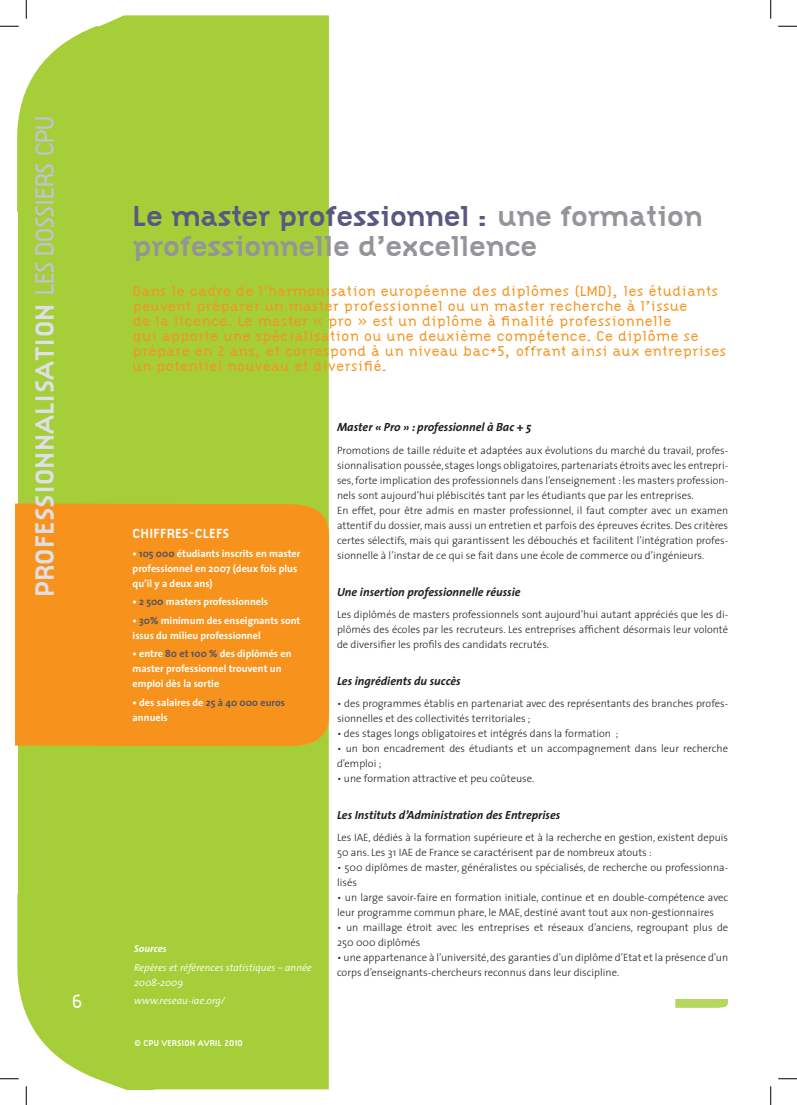
<style>
.page{position:relative;width:797px;height:1105px;background:#fff}
.page>*{position:absolute;margin:0;border:0;box-sizing:border-box;transform-origin:0 0}
.t1{font:700 30px/30px "Citizen";letter-spacing:-.03em;color:#939598}
.t2{font:700 27.5px "Citizen";color:#dfdfe7}
.t3{font:300 20px "Citizen";color:#fff}
.t4{font:300 15px/15px "Citizen";color:#f7931d}
.t5{font:700 13.75px "Citizen";color:#fff}
.t6{font:italic 700 11.88px "The Sans";color:#231f20}
.t7{font:300 10.62px/15px "The Sans";color:#231f20}
.t8{font:700 10.25px/15px "The Sans";color:#fff}
.t9{font:italic 300 10.25px/15px "The Sans";color:#fff}
.t10{font:italic 700 10.25px "The Sans";color:#fff}
.t11{font:700 8.75px "Citizen";color:#fff}
.s1{font-weight:300;color:#c2c2d1}
.s2{color:#595882}
.s3{color:#545464}
</style>
<div class="page">
<div style="left:18px;top:212px;width:311px;height:877px;background:#a6ce39"></div>
<div style="left:19px;top:16px;width:310px;height:314px;background:#a6ce39"></div>
<div style="left:16px;top:712px;width:313px;height:34px;background:#f7931d"></div>
<div style="left:16px;top:503px;width:313px;height:209px;background:#f7931d"></div>
<svg style="left:675px;top:999px;width:53px;height:9px"></svg>
<svg style="left:0;top:25px;width:141px;height:187px"></svg>
<svg style="left:778px;top:25px;width:19px;height:2px"></svg>
<svg style="left:778px;top:1078px;width:19px;height:1px"></svg>
<svg style="left:25px;top:0;width:2px;height:19px"></svg>
<svg style="left:0;top:893px;width:158px;height:212px"></svg>
<svg style="left:770px;top:0;width:1px;height:19px"></svg>
<svg style="left:770px;top:1086px;width:1px;height:19px"></svg>
<h2 class="t2" style="left:29px;top:597px;width:484px;rotate:-90deg">Pro fessionnalisation <span class="s1">Les dossiers CPU</span></h2>
<h3 class="t3" style="left:71px;top:989px;width:13px">6</h3>
<h1 class="t1" style="left:133px;top:201px;width:572px"><span class="s2">Le master professionnel :</span> une formation professionnelle d’excellence</h1>
<p class="t4" style="left:133px;top:284px;width:595px">Dans le cadre de l’harmonisation européenne des diplômes (LMD), les étudiants peuvent préparer un master professionnel ou un master recherche à l’issue<br>de la licence. Le master « pro » est un diplôme à finalité professionnelle<br>qui apporte une spécialisation ou une deuxième compétence. Ce diplôme se prépare en 2 ans, et correspond à un niveau bac+5, offrant ainsi aux entreprises un potentiel nouveau et diversifié.</p>
<p class="t5" style="left:133px;top:526px;width:97px">Chi ffres-clefs</p>
<p class="t8" style="left:133px;top:546px;width:169px">• <span class="s3">105 000</span> étudiants inscrits en master professionnel en 2007 (deux fois plus qu’il y a deux ans)</p>
<p class="t8" style="left:133px;top:594px;width:137px">• <span class="s3">2 500</span> masters professionnels</p>
<p class="t8" style="left:133px;top:613px;width:169px">• <span class="s3">30%</span> minimum des enseignants sont issus du milieu professionnel</p>
<p class="t8" style="left:133px;top:646px;width:160px">• entre <span class="s3">80 et 100 %</span> des diplômés en master professionnel trouvent un emploi dès la sortie</p>
<p class="t8" style="left:133px;top:695px;width:154px">• des salaires de <span class="s3">25 à 40 000 euros </span>annuels</p>
<p class="t10" style="left:134px;top:940px;width:34px">Sources</p>
<p class="t9" style="left:134px;top:959px;width:179px">Repères et références statistiques – année<br>2008-2009</p>
<p class="t9" style="left:134px;top:993px;width:93px">www.reseau-iae.org/</p>
<p class="t11" style="left:134px;top:1037px;width:110px">© CPU VERSION AVRIL 2010</p>
<p class="t6" style="left:337px;top:417px;width:196px">Master « Pro » : professionnel à Bac + 5</p>
<p class="t7" style="left:337px;top:442px;width:392px">Promotions de taille réduite et adaptées aux évolutions du marché du travail, profes&shy;sionnalisation poussée, stages longs obligatoires, partenariats étroits avec les entrepri&shy;ses, forte implication des professionnels dans l’enseignement : les masters profession&shy;nels sont aujourd’hui plébiscités tant par les étudiants que par les entreprises.<br>En effet, pour être admis en master professionnel, il faut compter avec un examen attentif du dossier, mais aussi un entretien et parfois des épreuves écrites. Des critères certes sélectifs, mais qui garantissent les débouchés et facilitent l’intégration profes&shy;sionnelle à l’instar de ce qui se fait dans une école de commerce ou d’ingénieurs.</p>
<p class="t6" style="left:337px;top:582px;width:185px">Une insertion professionnelle réussie</p>
<p class="t7" style="left:337px;top:606px;width:392px;text-align:justify">Les diplômés de masters professionnels sont aujourd’hui autant appréciés que les di&shy;plômés des écoles par les recruteurs. Les entreprises affichent désormais leur volonté de diversifier les profils des candidats recrutés.</p>
<p class="t6" style="left:337px;top:671px;width:125px">Les ingrédients du succès</p>
<p class="t7" style="left:337px;top:695px;width:392px">• des programmes établis en partenariat avec des représentants des branches profes&shy;sionnelles et des collectivités territoriales ;</p>
<p class="t7" style="left:337px;top:725px;width:283px">• des stages longs obligatoires et intégrés dans la formation ;</p>
<p class="t7" style="left:337px;top:740px;width:392px">• un bon encadrement des étudiants et un accompagnement dans leur recherche d’emploi ;</p>
<p class="t7" style="left:337px;top:770px;width:199px">• une formation attractive et peu coûteuse.</p>
<p class="t6" style="left:337px;top:805px;width:225px">Les Instituts d’Administration des Entreprises</p>
<p class="t7" style="left:337px;top:830px;width:392px">Les IAE, dédiés à la formation supérieure et à la recherche en gestion, existent depuis<br>50 ans. Les 31 IAE de France se caractérisent par de nombreux atouts :</p>
<p class="t7" style="left:337px;top:860px;width:393px">• 500 diplômes de master, généralistes ou spécialisés, de recherche ou professionna&shy;lisés</p>
<p class="t7" style="left:337px;top:890px;width:393px">• un large savoir-faire en formation initiale, continue et en double-compétence avec leur programme commun phare, le MAE, destiné avant tout aux non-gestionnaires</p>
<p class="t7" style="left:337px;top:920px;width:393px">• un maillage étroit avec les entreprises et réseaux d’anciens, regroupant plus de<br>250 000 diplômés</p>
<p class="t7" style="left:337px;top:950px;width:392px">• une appartenance à l’université, des garanties d’un diplôme d’Etat et la présence d’un corps d’enseignants-chercheurs reconnus dans leur discipline.</p>
</div>
